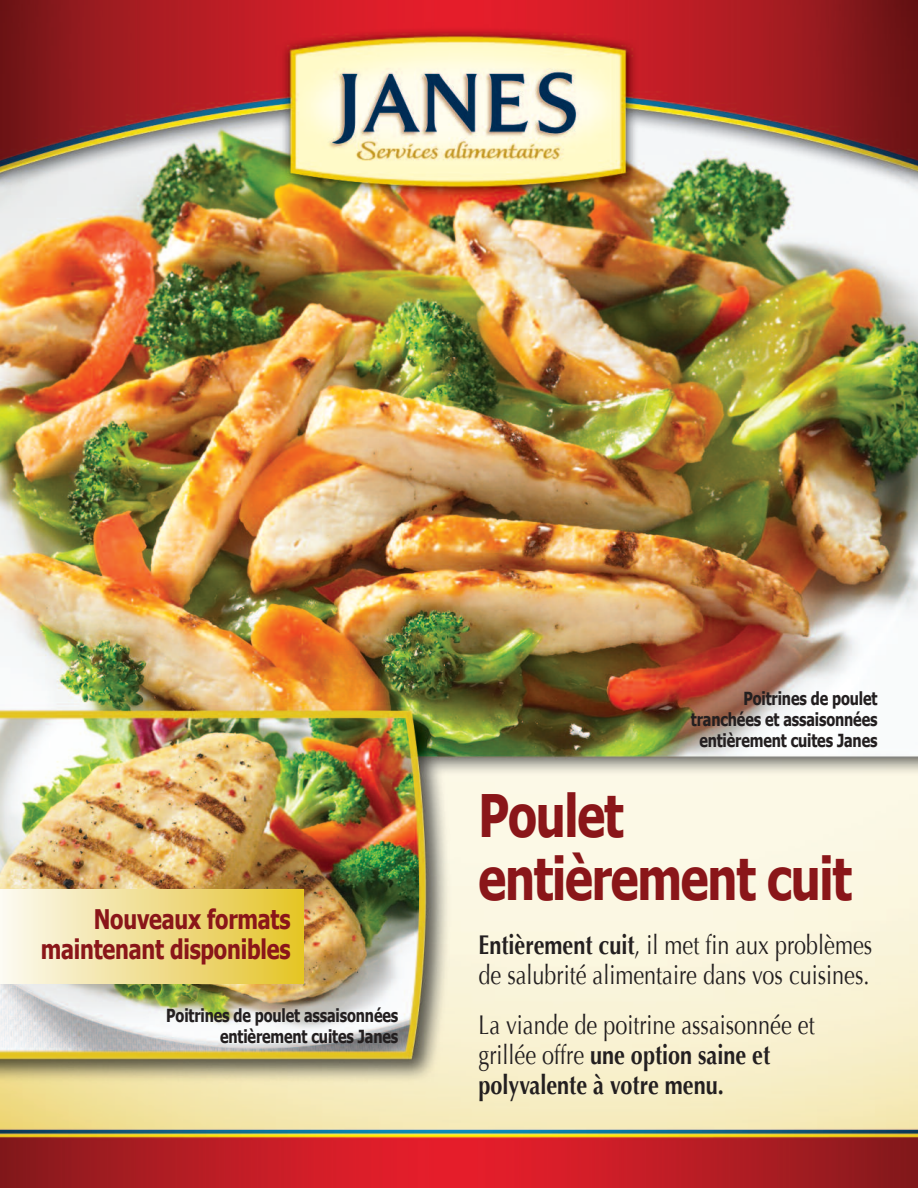
<style>
.page{position:relative;width:918px;height:1188px;background:#fff}
.page>*{position:absolute;margin:0;border:0;box-sizing:border-box;transform-origin:0 0}
.t1{font:700 58.5px/63px "Tahoma";letter-spacing:-.025em;color:#8a1619;scale:.8 1}
.t2{font:27px/30px "Optima";color:#231f20;scale:.8 1}
.t3{font:700 27px/30px "Tahoma";letter-spacing:-.01em;color:#8a1619;text-align:right;scale:.8 1}
.t4{font:700 18px/21px "Tahoma";letter-spacing:-.01em;color:#231f20;text-align:right;scale:.8 1}
.s1{font-weight:700}
</style>
<div class="page">
<img style="left:0;top:0;width:918px;height:1188px">
<div style="left:0;top:889px;width:304px;height:95px;background:linear-gradient(to right,#fcf9f4,#e4c32a)"></div>
<p class="t3" style="left:41px;top:903px;width:314px">Nouveaux formats maintenant disponibles</p>
<p class="t4" style="left:166px;top:1004px;width:291px">Poitrines de poulet assaisonnées entièrement cuites Janes</p>
<p class="t4" style="left:691px;top:687px;width:235px">Poitrines de poulet tranchées et assaisonnées entièrement cuites Janes</p>
<h1 class="t1" style="left:479px;top:782px;width:468px">Poulet entièrement cuit</h1>
<p class="t2" style="left:479px;top:931px;width:494px"><span class="s1">Entièrement cuit</span>, il met fin aux problèmes de salubrité alimentaire dans vos cuisines.</p>
<p class="t2" style="left:479px;top:1010px;width:422px">La viande de poitrine assaisonnée et grillée offre <span class="s1">une option saine et polyvalente à votre menu.</span></p>
</div>
